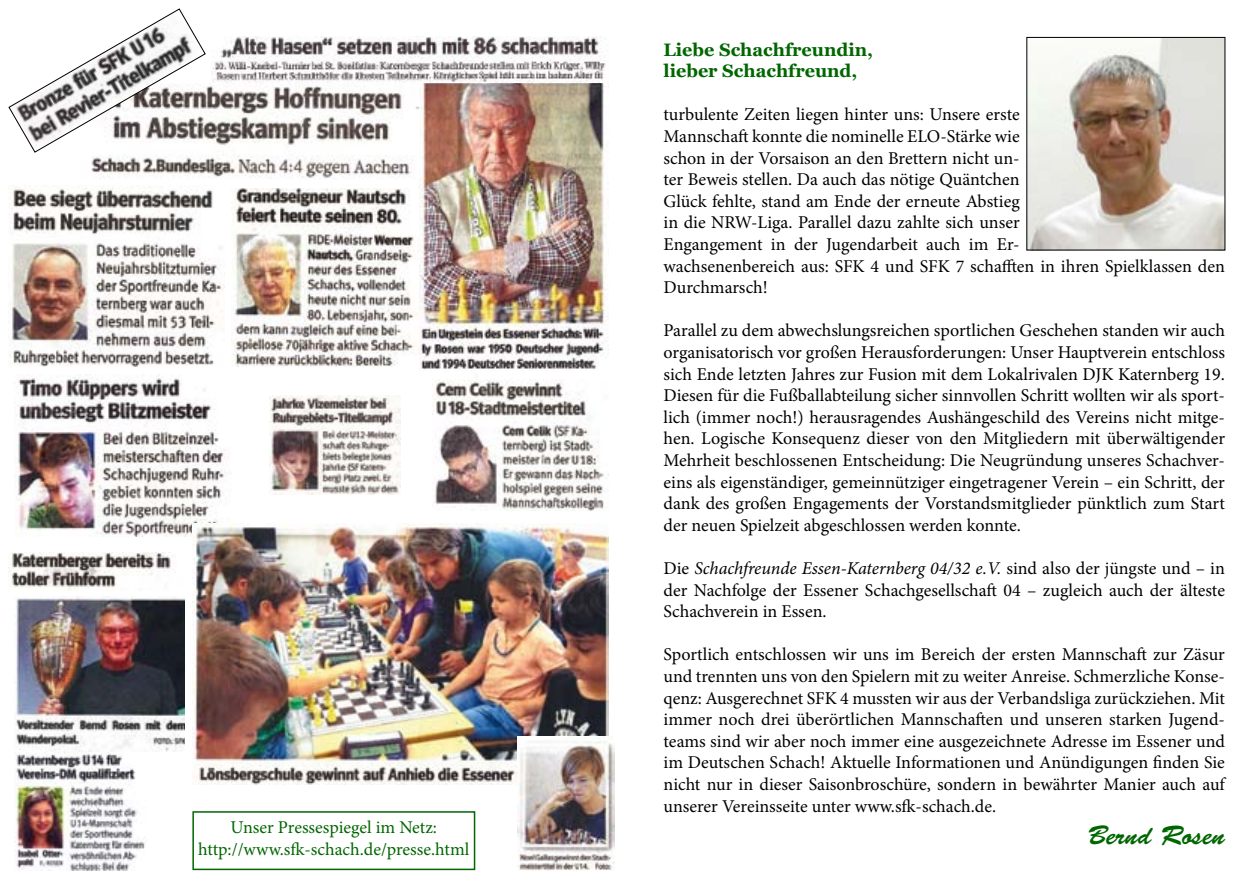
<style>
.page{position:relative;width:1259px;height:893px;background:#fff}
.page>*{position:absolute;margin:0;border:0;box-sizing:border-box;transform-origin:0 0}
.t1{font:27px "Brush Script Std";color:#060}
.t2{font:18px/21.6px "Minion Pro";color:#000;text-align:justify}
.t3{font:18px/21.6px "Minion Pro";color:#060;text-align:center}
.t4{font:700 18px/21.6px "Georgia";color:#060}
.s1{font-style:italic}
</style>
<div class="page">
<div style="left:192px;top:811px;width:283px;height:59px;border:2px solid #060"></div>
<img style="left:211px;top:36px;width:395px;height:46px">
<img style="left:419px;top:83px;width:190px;height:287px">
<img style="left:15px;top:374px;width:213px;height:163px">
<img style="left:9px;top:185px;width:215px;height:182px">
<img style="left:433px;top:380px;width:176px;height:131px">
<img style="left:9px;top:552px;width:164px;height:39px">
<img style="left:15px;top:596px;width:170px;height:156px">
<img style="left:91px;top:83px;width:328px;height:96px">
<img style="left:192px;top:523px;width:417px;height:262px">
<img style="left:231px;top:189px;width:188px;height:178px">
<svg style="left:9px;top:9px;width:197px;height:144px"></svg>
<img style="left:518px;top:736px;width:96px;height:134px">
<img style="left:15px;top:752px;width:132px;height:118px">
<img style="left:269px;top:396px;width:131px;height:98px">
<img style="left:1028px;top:39px;width:195px;height:209px">
<p class="t3" style="left:198px;top:817px;width:273px">Unser Pressespiegel im Netz: http://www.sfk-schach.de/presse.html</p>
<p class="t4" style="left:663px;top:39px;width:211px">Liebe Schachfreundin, lieber Schachfreund,</p>
<p class="t2" style="left:663px;top:104px;width:563px;text-align:left">turbulente Zeiten liegen hinter uns: Unsere erste<br>Mannschaft konnte die nominelle ELO-Stärke wie<br>schon in der Vorsaison an den Brettern nicht un-<br>ter Beweis stellen. Da auch das nötige Quäntchen<br>Glück fehlte, stand am Ende der erneute Abstieg<br>in die NRW-Liga. Parallel dazu zahlte sich unser<br>Engangement in der Jugendarbeit auch im Er-<br>wachsenenbereich aus: SFK 4 und SFK 7 schafften in ihren Spielklassen den Durchmarsch!</p>
<p class="t2" style="left:663px;top:320px;width:563px">Parallel zu dem abwechslungsreichen sportlichen Geschehen standen wir auch organisatorisch vor großen Herausforderungen: Unser Hauptverein entschloss sich Ende letzten Jahres zur Fusion mit dem Lokalrivalen DJK Katernberg 19.<br>Diesen für die Fußballabteilung sicher sinnvollen Schritt wollten wir als sport&shy;lich (immer noch!) herausragendes Aushängeschild des Vereins nicht mitge&shy;hen. Logische Konsequenz dieser von den Mitgliedern mit überwältigender Mehrheit beschlossenen Entscheidung: Die Neugründung unseres Schachver&shy;eins als eigenständiger, gemeinnütziger eingetragener Verein – ein Schritt, der dank des großen Engagements der Vorstandsmitglieder pünktlich zum Start der neuen Spielzeit abgeschlossen werden konnte.</p>
<p class="t2" style="left:663px;top:558px;width:563px">Die <span class="s1">Schachfreunde Essen-Katernberg 04/32 e.V.</span> sind also der jüngste und – in der Nachfolge der Essener Schachgesellschaft 04 – zugleich auch der älteste Schachverein in Essen.</p>
<p class="t2" style="left:663px;top:644px;width:563px">Sportlich entschlossen wir uns im Bereich der ersten Mannschaft zur Zäsur und trennten uns von den Spielern mit zu weiter Anreise. Schmerzliche Konse&shy;qenz: Ausgerechnet SFK 4 mussten wir aus der Verbandsliga zurückziehen. Mit immer noch drei überörtlichen Mannschaften und unseren starken Jugend&shy;teams sind wir aber noch immer eine ausgezeichnete Adresse im Essener und im Deutschen Schach! Aktuelle Informationen und Anündigungen finden Sie nicht nur in dieser Saisonbroschüre, sondern in bewährter Manier auch auf unserer Vereinsseite unter www.sfk-schach.de.</p>
<h1 class="t1" style="left:1087px;top:820px;width:139px">Bernd Rosen</h1>
</div>
